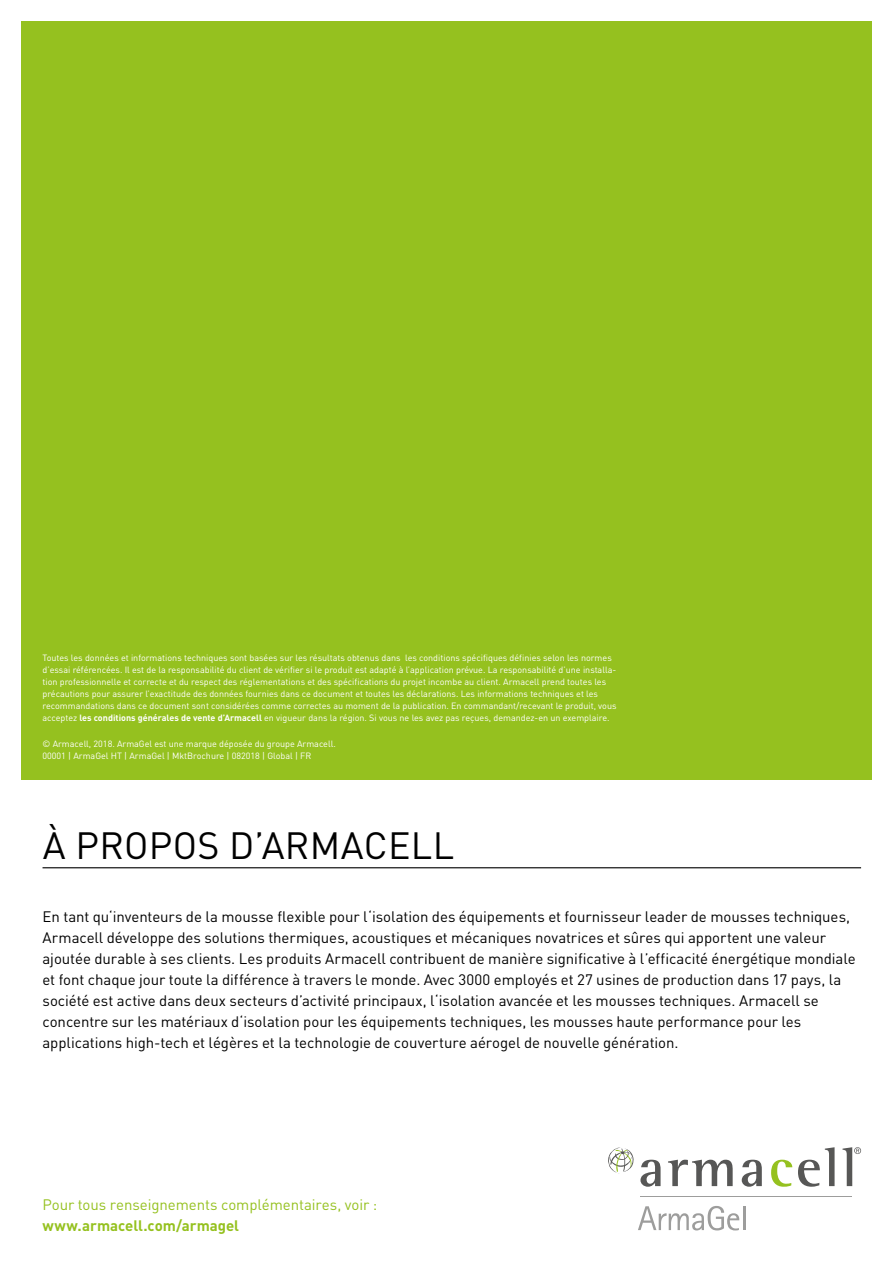
<style>
.page{position:relative;width:893px;height:1263px;background:#fff}
.page>*{position:absolute;margin:0;border:0;box-sizing:border-box;transform-origin:0 0}
.t1{font:37.5px "DIN Pro";letter-spacing:.01em;color:#000}
.t2{font:15px/21px "DIN Pro";letter-spacing:-.005em;color:#000}
.t3{font:15px "DIN Pro";letter-spacing:-.005em;color:#95c11f}
.t4{font:700 15px "DIN Pro";color:#95c11f}
.t5{font:9px/12px "DIN Pro";color:#fff}
.s1{font-weight:700}
</style>
<div class="page">
<hr style="left:43px;top:867px;width:818px;height:1px;background:#000">
<div style="left:21px;top:21px;width:851px;height:759px;background:#95c11f"></div>
<svg style="left:640px;top:1160px;width:21px;height:27px"></svg>
<svg style="left:668px;top:1160px;width:65px;height:26px"></svg>
<svg style="left:742px;top:1160px;width:20px;height:27px"></svg>
<svg style="left:771px;top:1160px;width:21px;height:27px"></svg>
<svg style="left:798px;top:1147px;width:37px;height:40px"></svg>
<svg style="left:842px;top:1147px;width:19px;height:39px"></svg>
<svg style="left:608px;top:1147px;width:26px;height:26px"></svg>
<hr style="left:640px;top:1196px;width:212px;height:1px;background:#9d9d9c">
<svg style="left:638px;top:1206px;width:101px;height:24px"></svg>
<hr style="left:743px;top:1206px;width:2px;height:24px;background:#9d9d9c">
<p class="t5" style="left:43px;top:651px;width:575px">Toutes les données et informations techniques sont basées sur les résultats obtenus dans les conditions spécifiques définies selon les normes d’essai référencées. Il est de la responsabilité du client de vérifier si le produit est adapté à l’application prévue. La responsabilité d’une installa&shy;tion professionnelle et correcte et du respect des réglementations et des spécifications du projet incombe au client. Armacell prend toutes les précautions pour assurer l’exactitude des données fournies dans ce document et toutes les déclarations. Les informations techniques et les recommandations dans ce document sont considérées comme correctes au moment de la publication. En commandant/recevant le produit, vous acceptez <span class="s1">les conditions générales de vente d’Armacell</span> en vigueur dans la région. Si vous ne les avez pas reçues, demandez-en un exemplaire.</p>
<p class="t5" style="left:43px;top:737px;width:295px">© Armacell, 2018. ArmaGel est une marque déposée du groupe Armacell.<br>00001 | ArmaGel HT | ArmaGel | MktBrochure | 082018 | Global | FR</p>
<h1 class="t1" style="left:43px;top:816px;width:413px">À PROPOS D’ARMACELL</h1>
<p class="t2" style="left:43px;top:905px;width:815px">En tant qu‘inventeurs de la mousse flexible pour l‘isolation des équipements et fournisseur leader de mousses techniques, Armacell développe des solutions thermiques, acoustiques et mécaniques novatrices et sûres qui apportent une valeur ajoutée durable à ses clients. Les produits Armacell contribuent de manière significative à l’efficacité énergétique mondiale et font chaque jour toute la différence à travers le monde. Avec 3000 employés et 27 usines de production dans 17 pays, la société est active dans deux secteurs d’activité principaux, l‘isolation avancée et les mousses techniques. Armacell se concentre sur les matériaux d‘isolation pour les équipements techniques, les mousses haute performance pour les applications high-tech et légères et la technologie de couverture aérogel de nouvelle génération.</p>
<h2 class="t3" style="left:43px;top:1193px;width:336px">Pour tous renseignements complémentaires, voir :</h2>
<h2 class="t4" style="left:43px;top:1213px;width:198px">www.armacell.com/armagel</h2>
</div>
